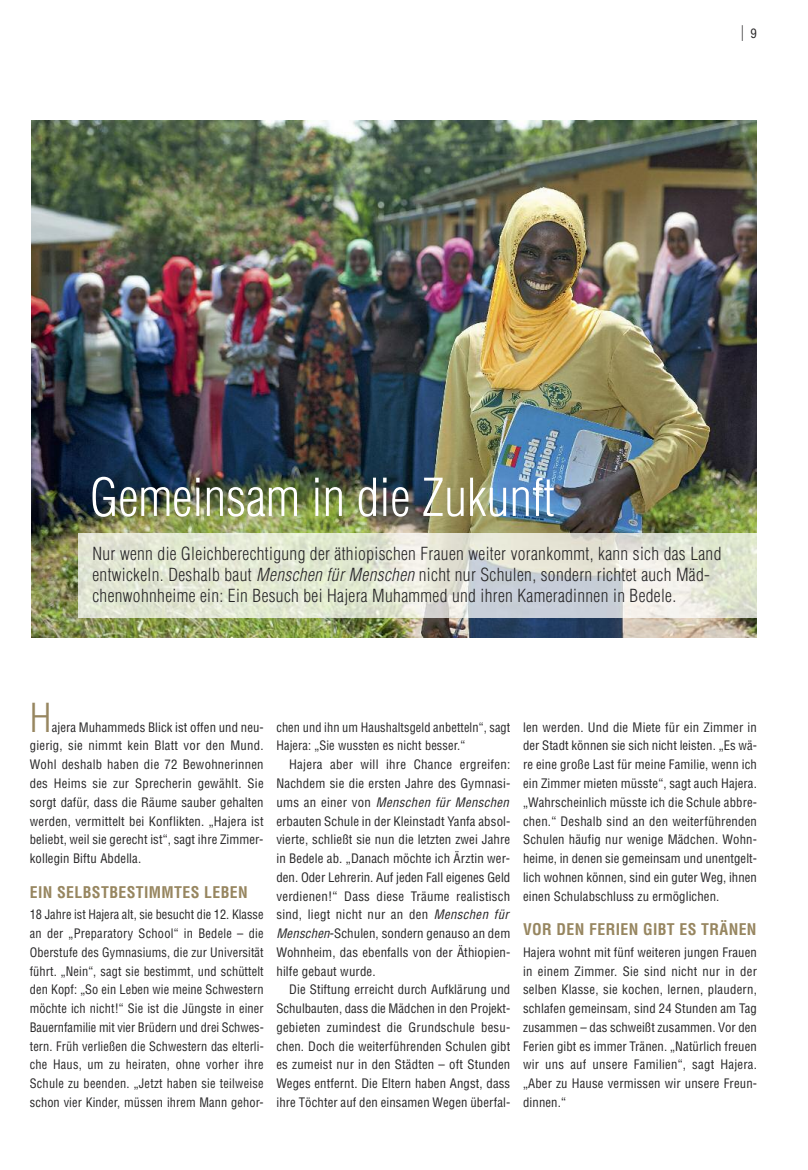
<style>
.page{position:relative;width:808px;height:1170px;background:#fff}
.page>*{position:absolute;margin:0;border:0;box-sizing:border-box;transform-origin:0 0}
.t1{font:300 condensed 51px "Helvetica";color:#fff}
.t2{font:300 condensed 39px "Helvetica";color:#978660}
.t3{font:300 condensed 17.7px/21px "Helvetica";letter-spacing:.02em;color:#272627}
.t4{font:700 condensed 15.75px "Helvetica";letter-spacing:.025em;color:#978660}
.t5{font:condensed 15.75px "Helvetica";color:#272627;scale:.67 1}
.t6{font:condensed 12.75px/18.8px "Helvetica";letter-spacing:.01em;color:#272627;text-align:justify}
.s1{font-size:12.75px}
.s2{font-style:italic}
</style>
<div class="page">
<img style="left:31px;top:121px;width:726px;height:517px">
<img style="left:79px;top:533px;width:678px;height:84px">
<p class="t5" style="left:741px;top:23px;width:25px">| <span class="s1">9</span></p>
<h1 class="t1" style="left:90px;top:468px;width:466px">Gemeinsam in die Zukunft</h1>
<p class="t3" style="left:92px;top:543px;width:630px">Nur wenn die Gleichberechtigung der äthiopischen Frauen weiter vorankommt, kann sich das Land entwickeln. Deshalb baut <span class="s2">Menschen für Menschen</span> nicht nur Schulen, sondern richtet auch Mäd&shy;chenwohnheime ein: Ein Besuch bei Hajera Muhammed und ihren Kameradinnen in Bedele.</p>
<h2 class="t2" style="left:30px;top:695px;width:23px">H</h2>
<p class="t6" style="left:30px;top:717px;width:235px;text-indent:22px">ajera Muhammeds Blick ist offen und neu&shy;gierig, sie nimmt kein Blatt vor den Mund.<br>Wohl deshalb haben die 72 Bewohnerinnen des Heims sie zur Sprecherin gewählt. Sie sorgt dafür, dass die Räume sauber gehalten werden, vermittelt bei Konflikten. „Hajera ist beliebt, weil sie gerecht ist“, sagt ihre Zimmer&shy;kollegin Biftu Abdella.</p>
<p class="t4" style="left:30px;top:882px;width:219px">EIN SELBSTBESTIMMTES LEBEN</p>
<p class="t6" style="left:30px;top:905px;width:236px">18 Jahre ist Hajera alt, sie besucht die 12. Klasse an der „Preparatory School“ in Bedele – die Oberstufe des Gymnasiums, die zur Universität führt. „Nein“, sagt sie bestimmt, und schüttelt den Kopf: „So ein Leben wie meine Schwestern möchte ich nicht!“ Sie ist die Jüngste in einer Bauernfamilie mit vier Brüdern und drei Schwes&shy;tern. Früh verließen die Schwestern das elterli&shy;che Haus, um zu heiraten, ohne vorher ihre Schule zu beenden. „Jetzt haben sie teilweise schon vier Kinder, müssen ihrem Mann gehor-</p>
<p class="t6" style="left:276px;top:717px;width:235px">chen und ihn um Haushaltsgeld anbetteln“, sagt<br>Hajera: „Sie wussten es nicht besser.“</p>
<p class="t6" style="left:276px;top:755px;width:236px;text-align:left;text-indent:13px">Hajera aber will ihre Chance ergreifen:<br>Nachdem sie die ersten Jahre des Gymnasi&shy;ums an einer von <span class="s2">Menschen für Menschen </span>erbauten Schule in der Kleinstadt Yanfa absol&shy;vierte, schließt sie nun die letzten zwei Jahre in Bedele ab. „Danach möchte ich Ärztin wer&shy;den. Oder Lehrerin. Auf jeden Fall eigenes Geld verdienen!“ Dass diese Träume realistisch sind, liegt nicht nur an den <span class="s2">Menschen für Menschen</span>-Schulen, sondern genauso an dem Wohnheim, das ebenfalls von der Äthiopien&shy;hilfe gebaut wurde.</p>
<p class="t6" style="left:276px;top:980px;width:236px;text-indent:13px">Die Stiftung erreicht durch Aufklärung und Schulbauten, dass die Mädchen in den Projekt&shy;gebieten zumindest die Grundschule besu&shy;chen. Doch die weiterführenden Schulen gibt es zumeist nur in den Städten – oft Stunden Weges entfernt. Die Eltern haben Angst, dass ihre Töchter auf den einsamen Wegen überfal-</p>
<p class="t6" style="left:523px;top:717px;width:235px">len werden. Und die Miete für ein Zimmer in der Stadt können sie sich nicht leisten. „Es wä&shy;re eine große Last für meine Familie, wenn ich ein Zimmer mieten müsste“, sagt auch Hajera. „Wahrscheinlich müsste ich die Schule abbre&shy;chen.“ Deshalb sind an den weiterführenden Schulen häufig nur wenige Mädchen. Wohn&shy;heime, in denen sie gemeinsam und unentgelt&shy;lich wohnen können, sind ein guter Weg, ihnen einen Schulabschluss zu ermöglichen.</p>
<p class="t4" style="left:523px;top:920px;width:235px">VOR DEN FERIEN GIBT ES TRÄNEN</p>
<p class="t6" style="left:523px;top:942px;width:235px">Hajera wohnt mit fünf weiteren jungen Frauen in einem Zimmer. Sie sind nicht nur in der selben Klasse, sie kochen, lernen, plaudern, schlafen gemeinsam, sind 24 Stunden am Tag zusammen – das schweißt zusammen. Vor den Ferien gibt es immer Tränen. „Natürlich freuen wir uns auf unsere Familien“, sagt Hajera. „Aber zu Hause vermissen wir unsere Freun&shy;dinnen.“</p>
</div>
